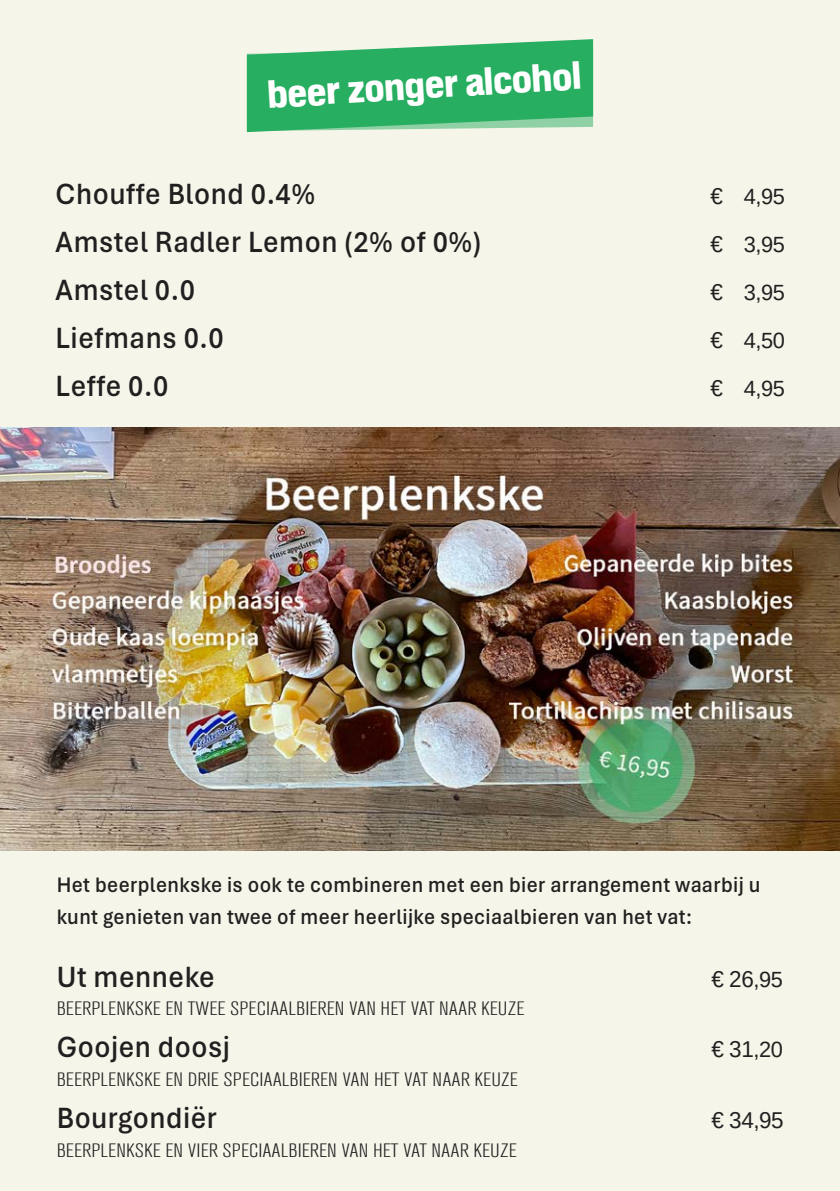
<style>
.page{position:relative;width:840px;height:1191px;background:#fff}
.page>*{position:absolute;margin:0;border:0;box-sizing:border-box;transform-origin:0 0}
.t1{font:800 38px "Shapiro W05 82 Super";color:#fff}
.t2{font:600 30.8px "Aptos";letter-spacing:.02em;color:#231f20;scale:.93 1}
.t3{font:22.8px "Arimo";letter-spacing:-.02em;color:#231f20}
.t4{font:600 22px/32px "Aptos";letter-spacing:.02em;color:#231f20;scale:.93 1}
.t5{font:22px "Arimo";letter-spacing:-.02em;color:#231f20}
.t6{font:300 condensed 19.2px "Akzidenz Grotesk BQ";color:#231f20;scale:1.27 1}
.s1{font-size:22.8px}
.s2{font-size:22px}
</style>
<div class="page">
<div style="left:0;top:0;width:839px;height:1191px;background:#f5f5e9"></div>
<img style="left:0;top:428px;width:839px;height:422px">
<svg style="left:247px;top:39px;width:345px;height:93px;background:#44b874"></svg>
<h1 class="t1" style="left:266px;top:66px;width:315px;rotate:-3deg">beer zonger alcohol</h1>
<h2 class="t2" style="left:56px;top:172px;width:280px">Chouffe Blond 0.4%</h2>
<p class="t5" style="left:710px;top:182px;width:76px"><span class="s1">€</span> 4,95</p>
<h2 class="t2" style="left:56px;top:220px;width:459px">Amstel Radler Lemon (2% of 0%)</h2>
<p class="t5" style="left:710px;top:230px;width:76px"><span class="s1">€</span> 3,95</p>
<h2 class="t2" style="left:56px;top:268px;width:151px">Amstel 0.0</h2>
<p class="t5" style="left:710px;top:278px;width:76px"><span class="s1">€</span> 3,95</p>
<h2 class="t2" style="left:56px;top:316px;width:182px">Liefmans 0.0</h2>
<p class="t5" style="left:710px;top:326px;width:76px"><span class="s1">€</span> 4,50</p>
<h2 class="t2" style="left:56px;top:364px;width:123px">Leffe 0.0</h2>
<p class="t5" style="left:710px;top:374px;width:76px"><span class="s1">€</span> 4,95</p>
<p class="t4" style="left:57px;top:867px;width:757px">Het beerplenkske is ook te combineren met een bier arrangement waarbij u kunt genieten van twee of meer heerlijke speciaalbieren van het vat:</p>
<h2 class="t2" style="left:57px;top:955px;width:171px">Ut menneke</h2>
<p class="t3" style="left:711px;top:964px;width:73px">€ 26<span class="s2">,95</span></p>
<p class="t6" style="left:57px;top:998px;width:369px">BEERPLENKSKE EN TWEE SPECIAALBIEREN VAN HET VAT NAAR KEUZE</p>
<h2 class="t2" style="left:57px;top:1026px;width:188px">Goojen doosj</h2>
<p class="t3" style="left:711px;top:1035px;width:73px">€ 31<span class="s2">,20</span></p>
<p class="t6" style="left:57px;top:1069px;width:364px">BEERPLENKSKE EN DRIE SPECIAALBIEREN VAN HET VAT NAAR KEUZE</p>
<h2 class="t2" style="left:57px;top:1097px;width:174px">Bourgondiër</h2>
<p class="t3" style="left:711px;top:1106px;width:74px">€ 34,95</p>
<p class="t6" style="left:57px;top:1140px;width:363px">BEERPLENKSKE EN VIER SPECIAALBIEREN VAN HET VAT NAAR KEUZE</p>
</div>
